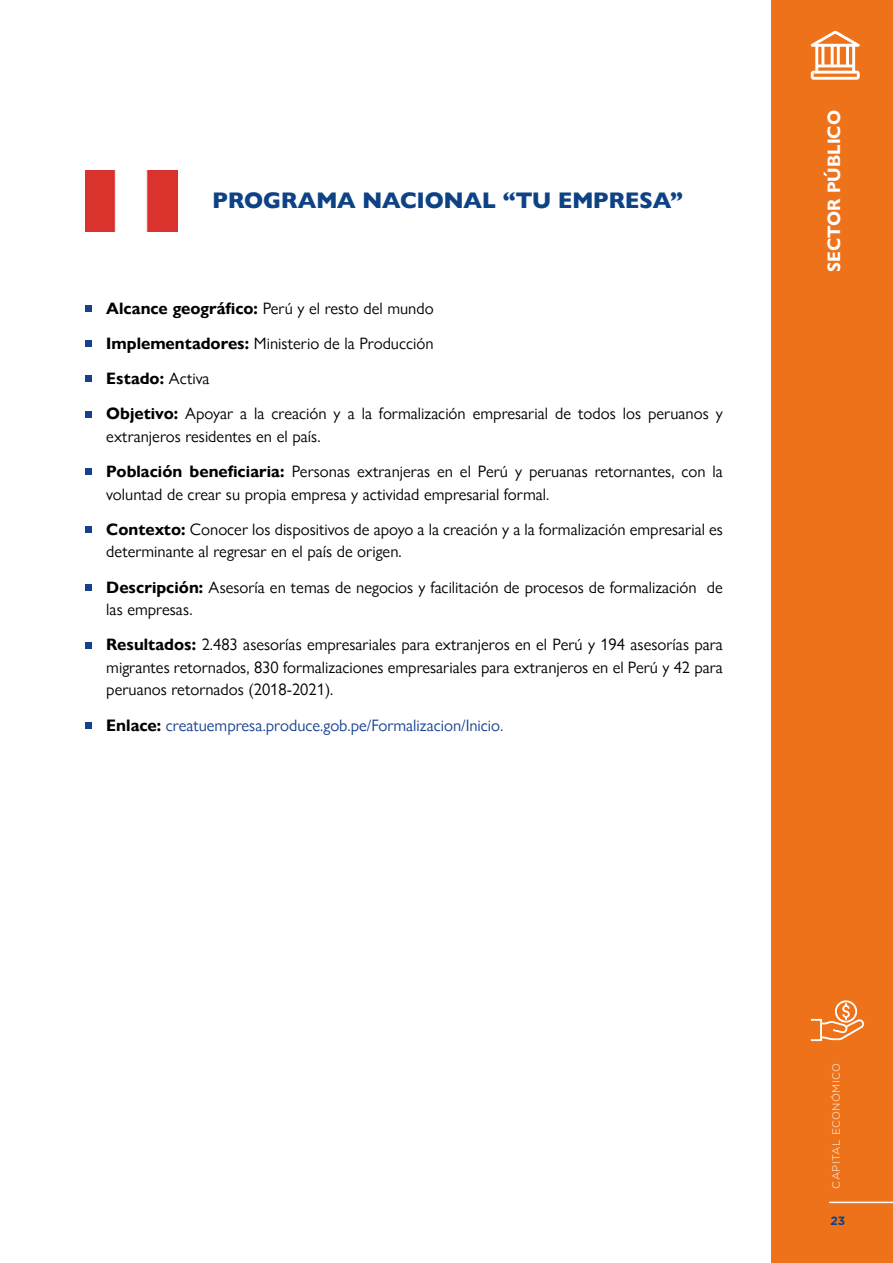
<style>
.page{position:relative;width:893px;height:1263px;background:#fff}
.page>*{position:absolute;margin:0;border:0;box-sizing:border-box;transform-origin:0 0}
.t1{font:800 22.5px "Gill Sans Nova";color:#0d4285}
.t2{font:700 18px "Gill Sans Nova";color:#fff}
.t3{font:16.5px/35.2px "Gill Sans Nova";color:#000}
.t4{font:16.5px "Gill Sans Nova";color:#164190}
.t5{font:700 12px "Gotham";color:#0d4285}
.t6{font:300 10.5px "Gotham";letter-spacing:.04em;color:#fff}
.s1{font-weight:700}
.s2{font-weight:700;font-size:16.65px;color:#000}
.s3{font-weight:700;color:#000}
</style>
<div class="page">
<svg style="left:85px;top:305px;width:6px;height:6px"></svg>
<div style="left:85px;top:340px;width:6px;height:7px;background:#164190"></div>
<svg style="left:85px;top:376px;width:6px;height:6px"></svg>
<svg style="left:85px;top:411px;width:6px;height:6px"></svg>
<svg style="left:85px;top:469px;width:6px;height:6px"></svg>
<div style="left:85px;top:526px;width:6px;height:7px;background:#164190"></div>
<svg style="left:85px;top:584px;width:6px;height:6px"></svg>
<svg style="left:85px;top:642px;width:6px;height:6px"></svg>
<div style="left:85px;top:722px;width:6px;height:7px;background:#164190"></div>
<img style="left:85px;top:170px;width:92px;height:61px">
<div style="left:772px;top:0;width:121px;height:1263px;background:#ee7219"></div>
<hr style="left:829px;top:1201px;width:64px;height:2px;background:#fff">
<svg style="left:811px;top:31px;width:49px;height:49px"></svg>
<svg style="left:811px;top:1000px;width:53px;height:41px"></svg>
<h1 class="t1" style="left:213px;top:186px;width:472px">PROGRAMA NACIONAL “TU EMPRESA”</h1>
<p class="t3" style="left:106px;top:290px;width:618px"><span class="s1">Alcance geográfico:</span> Perú y el resto del mundo<br><span class="s1">Implementadores:</span> Ministerio de la Producción<br><span class="s1">Estado:</span> Activa<br><span class="s1">Objetivo:</span> Apoyar a la creación y a la formalización empresarial de todos los peruanos y</p>
<p class="t3" style="left:106px;top:418px;width:618px">extranjeros residentes en el país.<br><span class="s1">Población beneficiaria:</span> Personas extranjeras en el Perú y peruanas retornantes, con la</p>
<p class="t3" style="left:106px;top:476px;width:618px">voluntad de crear su propia empresa y actividad empresarial formal.<br><span class="s1">Contexto:</span> Conocer los dispositivos de apoyo a la creación y a la formalización empresarial es</p>
<p class="t3" style="left:106px;top:534px;width:618px">determinante al regresar en el país de origen.<br><span class="s1">Descripción:</span> Asesoría en temas de negocios y facilitación de procesos de formalización de</p>
<p class="t3" style="left:106px;top:592px;width:618px">las empresas.<br><span class="s1">Resultados:</span> 2.483 asesorías empresariales para extranjeros en el Perú y 194 asesorías para</p>
<p class="t3" style="left:106px;top:656px;width:618px;line-height:22.5px">migrantes retornados, 830 formalizaciones empresariales para extranjeros en el Perú y 42 para peruanos retornados (2018-2021).</p>
<p class="t4" style="left:106px;top:715px;width:399px"><span class="s2">Enlace</span><span class="s3">:</span> creatuempresa.produce.gob.pe/Formalizacion/Inicio.</p>
<p class="t2" style="left:823px;top:272px;width:163px;rotate:-90deg">SECTOR PÚBLICO</p>
<p class="t6" style="left:829px;top:1188px;width:127px;rotate:-90deg">CAPITAL ECONÓMICO</p>
<p class="t5" style="left:831px;top:1213px;width:16px">23</p>
</div>
